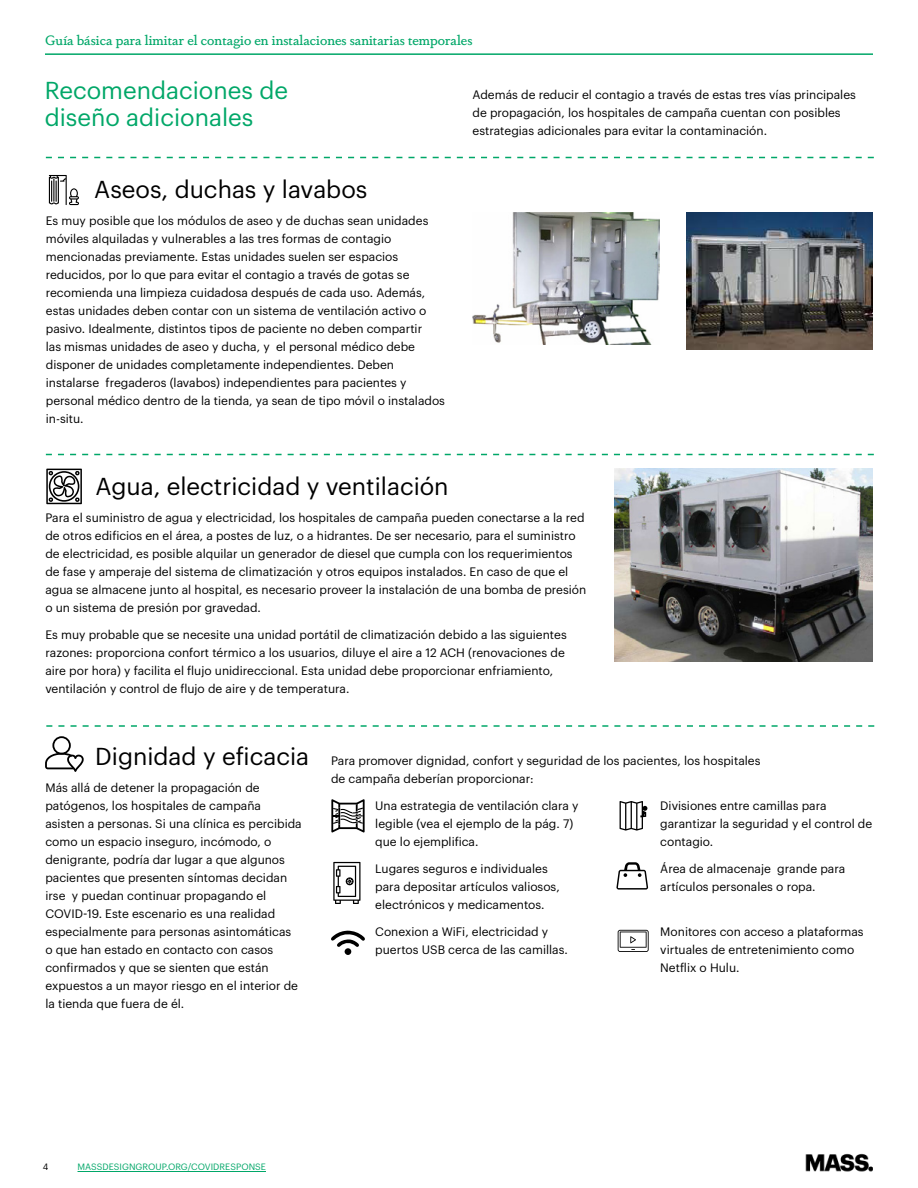
<style>
.page{position:relative;width:918px;height:1188px;background:#fff}
.page>*{position:absolute;margin:0;border:0;box-sizing:border-box;transform-origin:0 0}
.t1{font:24px "Graphik";color:#000}
.t2{font:24px/27px "Graphik";color:#00a768}
.t3{font:500 13.5px "Dapifer";color:#00a768}
.t4{font:12px/18px "Graphik";color:#000}
.t5{font:700 9.15px "Arial";color:#000}
.t6{font:9px "Graphik";letter-spacing:.005em;color:#00a768}
.t7{font:9px "Graphik";color:#000}
.t8{font:700 7.5px/7.5px "Arial";color:#000}
.t9{font:700 2.85px "Arial";color:#000}
</style>
<div class="page">
<img style="left:806px;top:1154px;width:67px;height:17px">
<hr style="left:78px;top:1171px;width:188px;height:1px;background:#00a768">
<img style="left:686px;top:212px;width:187px;height:137px">
<img style="left:472px;top:212px;width:187px;height:132px">
<svg style="left:49px;top:175px;width:30px;height:30px"></svg>
<svg style="left:46px;top:454px;width:828px;height:1px"></svg>
<svg style="left:46px;top:157px;width:828px;height:1px"></svg>
<svg style="left:46px;top:469px;width:36px;height:35px"></svg>
<img style="left:615px;top:468px;width:258px;height:194px">
<svg style="left:46px;top:725px;width:828px;height:2px"></svg>
<svg style="left:331px;top:799px;width:34px;height:33px"></svg>
<svg style="left:333px;top:862px;width:27px;height:42px"></svg>
<svg style="left:331px;top:931px;width:34px;height:24px"></svg>
<svg style="left:620px;top:801px;width:27px;height:30px"></svg>
<svg style="left:616px;top:862px;width:32px;height:28px"></svg>
<svg style="left:618px;top:930px;width:31px;height:22px"></svg>
<svg style="left:45px;top:736px;width:39px;height:36px"></svg>
<hr style="left:45px;top:53px;width:828px;height:2px;background:#00a768">
<p class="t3" style="left:45px;top:31px;width:429px">Guía básica para limitar el contagio en instalaciones sanitarias temporales</p>
<h1 class="t2" style="left:45px;top:75px;width:245px">Recomendaciones de diseño adicionales</h1>
<p class="t4" style="left:472px;top:85px;width:385px">Además de reducir el contagio a través de estas tres vías principales de propagación, los hospitales de campaña cuentan con posibles estrategias adicionales para evitar la contaminación.</p>
<h1 class="t1" style="left:94px;top:171px;width:275px">Aseos, duchas y lavabos</h1>
<p class="t4" style="left:46px;top:211px;width:401px">Es muy posible que los módulos de aseo y de duchas sean unidades móviles alquiladas y vulnerables a las tres formas de contagio mencionadas previamente. Estas unidades suelen ser espacios reducidos, por lo que para evitar el contagio a través de gotas se recomienda una limpieza cuidadosa después de cada uso. Además, estas unidades deben contar con un sistema de ventilación activo o pasivo. Idealmente, distintos tipos de paciente no deben compartir<br>las mismas unidades de aseo y ducha, y el personal médico debe disponer de unidades completamente independientes. Deben instalarse fregaderos (lavabos) independientes para pacientes y personal médico dentro de la tienda, ya sean de tipo móvil o instalados in-situ.</p>
<p class="t9" style="left:46px;top:216px;width:31px">from the Noun Project</p>
<h1 class="t1" style="left:96px;top:468px;width:355px">Agua, electricidad y ventilación</h1>
<p class="t4" style="left:45px;top:508px;width:542px">Para el suministro de agua y electricidad, los hospitales de campaña pueden conectarse a la red de otros edificios en el área, a postes de luz, o a hidrantes. De ser necesario, para el suministro de electricidad, es posible alquilar un generador de diesel que cumpla con los requerimientos de fase y amperaje del sistema de climatización y otros equipos instalados. En caso de que el agua se almacene junto al hospital, es necesario proveer la instalación de una bomba de presión o un sistema de presión por gravedad.</p>
<p class="t4" style="left:45px;top:625px;width:523px">Es muy probable que se necesite una unidad portátil de climatización debido a las siguientes razones: proporciona confort térmico a los usuarios, diluye el aire a 12 ACH (renovaciones de aire por hora) y facilita el flujo unidireccional. Esta unidad debe proporcionar enfriamiento, ventilación y control de flujo de aire y de temperatura.</p>
<p class="t8" style="left:46px;top:520px;width:82px">Created by Atif Arshad from the Noun Project</p>
<h1 class="t1" style="left:95px;top:738px;width:215px">Dignidad y eficacia</h1>
<p class="t4" style="left:45px;top:778px;width:258px">Más allá de detener la propagación de patógenos, los hospitales de campaña asisten a personas. Si una clínica es percibida como un espacio inseguro, incómodo, o denigrante, podría dar lugar a que algunos pacientes que presenten síntomas decidan irse y puedan continuar propagando el COVID-19. Este escenario es una realidad especialmente para personas asintomáticas<br>o que han estado en contacto con casos confirmados y que se sienten que están expuestos a un mayor riesgo en el interior de la tienda que fuera de él.</p>
<p class="t5" style="left:41px;top:802px;width:98px">from the Noun Project</p>
<p class="t4" style="left:331px;top:751px;width:431px">Para promover dignidad, confort y seguridad de los pacientes, los hospitales de campaña deberían proporcionar:</p>
<p class="t4" style="left:375px;top:796px;width:205px">Una estrategia de ventilación clara y legible (vea el ejemplo de la pág. 7) que lo ejemplifica.</p>
<p class="t4" style="left:375px;top:859px;width:186px">Lugares seguros e individuales para depositar artículos valiosos, electrónicos y medicamentos.</p>
<p class="t4" style="left:375px;top:922px;width:194px">Conexion a WiFi, electricidad y puertos USB cerca de las camillas.</p>
<p class="t4" style="left:660px;top:796px;width:213px">Divisiones entre camillas para garantizar la seguridad y el control de contagio.</p>
<p class="t4" style="left:660px;top:859px;width:187px">Área de almacenaje grande para artículos personales o ropa.</p>
<p class="t4" style="left:660px;top:922px;width:205px">Monitores con acceso a plataformas virtuales de entretenimiento como<br>Netflix o Hulu.</p>
<p class="t7" style="left:43px;top:1160px;width:7px">4</p>
<p class="t6" style="left:78px;top:1160px;width:190px">MASSDESIGNGROUP.ORG/COVIDRESPONSE</p>
</div>
